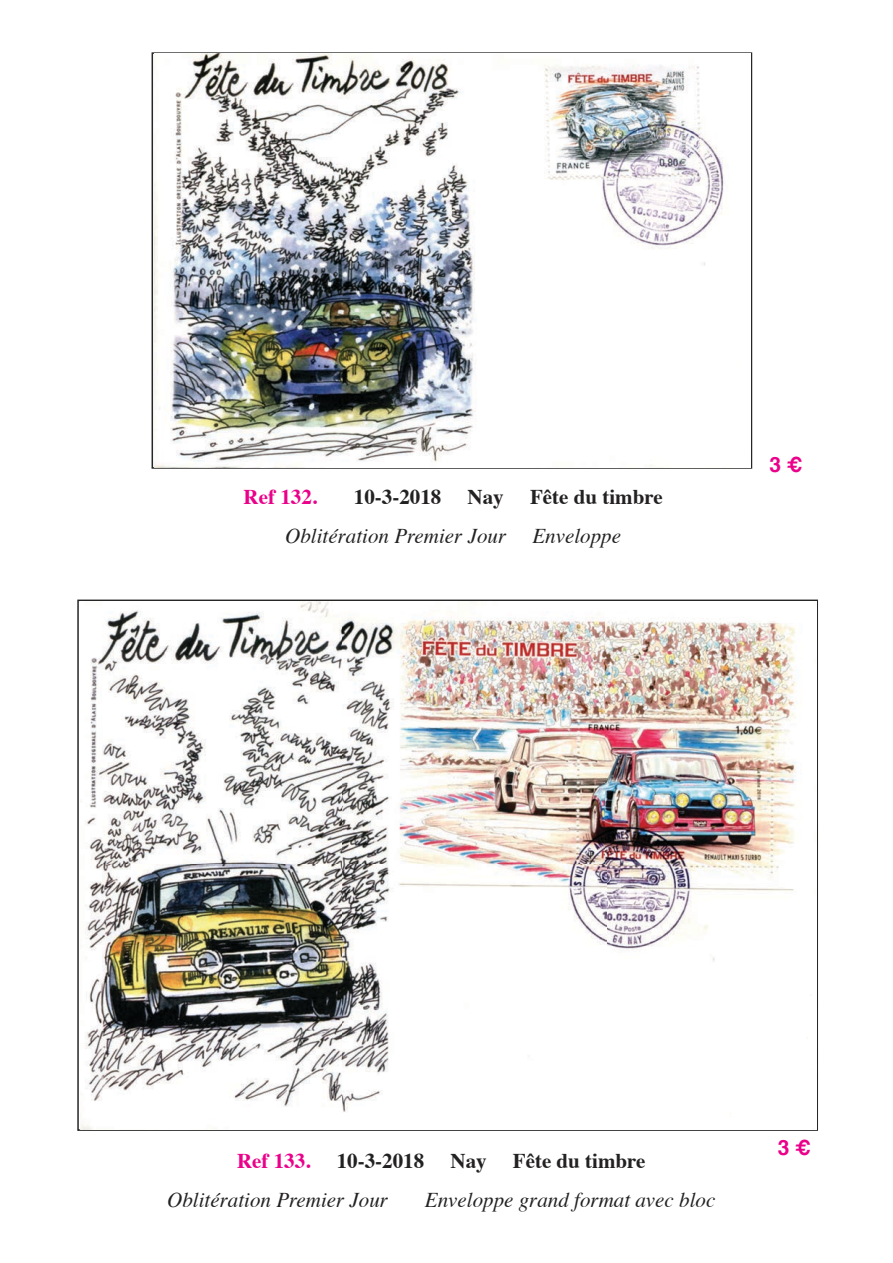
<style>
.page{position:relative;width:893px;height:1263px;background:#fff}
.page>*{position:absolute;margin:0;border:0;box-sizing:border-box;transform-origin:0 0}
.t1{font:italic 21px "Times";color:#232122}
.t2{font:700 21px "Times";color:#232122}
.t3{font:700 21px "Times";color:#eb008a}
.t4{font:700 21px "Helvetica";color:#eb008a}
</style>
<div class="page">
<img style="left:154px;top:54px;width:572px;height:413px">
<img style="left:154px;top:467px;width:596px;height:1px">
<img style="left:80px;top:601px;width:684px;height:528px">
<img style="left:764px;top:622px;width:47px;height:417px">
<img style="left:80px;top:1129px;width:685px;height:1px">
<p class="t3" style="left:244px;top:489px;width:75px">Ref 132.</p>
<p class="t2" style="left:354px;top:489px;width:89px">10-3-2018</p>
<p class="t2" style="left:468px;top:489px;width:38px">Nay</p>
<p class="t2" style="left:530px;top:489px;width:134px">Fête du timbre</p>
<p class="t1" style="left:285px;top:528px;width:337px">Oblitération Premier Jour Enveloppe</p>
<p class="t4" style="left:769px;top:455px;width:35px">3!"</p>
<p class="t3" style="left:237px;top:1152px;width:75px">Ref 133.</p>
<p class="t2" style="left:337px;top:1152px;width:89px">10-3-2018</p>
<p class="t2" style="left:450px;top:1152px;width:38px">Nay</p>
<p class="t2" style="left:513px;top:1152px;width:134px">Fête du timbre</p>
<p class="t1" style="left:167px;top:1191px;width:222px">Oblitération Premier Jour</p>
<p class="t1" style="left:425px;top:1191px;width:292px">Enveloppe grand format avec bloc</p>
<p class="t4" style="left:778px;top:1138px;width:35px">3!"</p>
</div>
